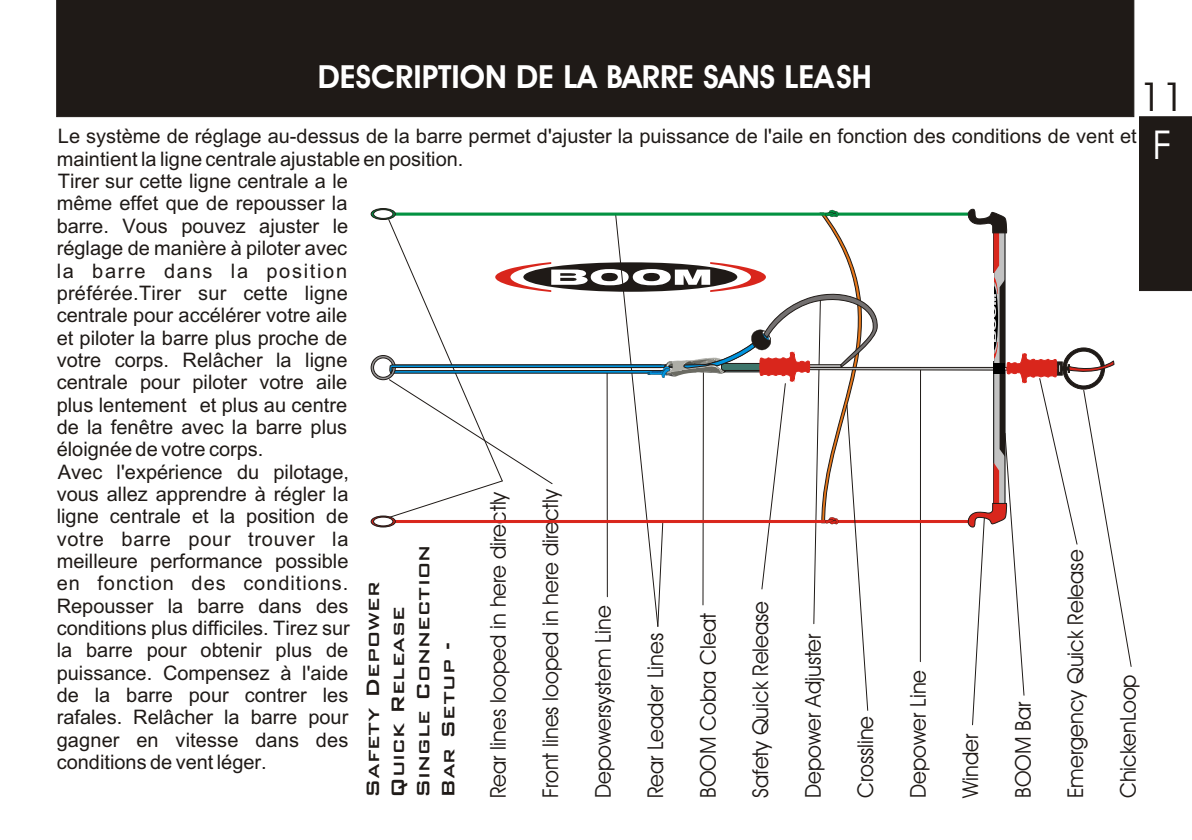
<style>
.page{position:relative;width:1192px;height:840px;background:#fff}
.page>*{position:absolute;margin:0;border:0;box-sizing:border-box;transform-origin:0 0}
.t1{font:40px "Avant Garde Bk BT";color:#1f1a17}
.t2{font:40px "Avant Garde Bk BT";color:#fff}
.t3{font:700 32px "Avant Garde Bk BT";color:#fff}
.t4{font:24px/25.2px "Bank Gothic Md BT";color:#1f1a17}
.t5{font:22px "Avant Garde Bk BT";color:#1f1a17;scale:.96 1}
.t6{font:20px/22.4px "Arial";color:#1f1a17}
</style>
<div class="page">
<div style="left:56px;top:0;width:1078px;height:117px;background:#1f1a17"></div>
<svg style="left:371px;top:208px;width:761px;height:517px"></svg>
<div style="left:1139px;top:117px;width:53px;height:174px;background:#1f1a17"></div>
<h2 class="t3" style="left:318px;top:64px;width:555px">DESCRIPTION DE LA BARRE SANS LEASH</h2>
<h1 class="t1" style="left:1140px;top:80px;width:47px">11</h1>
<h1 class="t2" style="left:1153px;top:128px;width:21px">F</h1>
<p class="t6" style="left:57px;top:127px;width:1082px">Le système de réglage au-dessus de la barre permet d'ajuster la puissance de l'aile en fonction des conditions de vent et maintient la ligne centrale ajustable en position.<br>Tirer sur cette ligne centrale a le<br>même effet que de repousser la<br>barre. Vous pouvez ajuster le<br>réglage de manière à piloter avec<br>la barre dans la position<br>préférée.Tirer sur cette ligne<br>centrale pour accélérer votre aile<br>et piloter la barre plus proche de<br>votre corps. Relâcher la ligne<br>centrale pour piloter votre aile<br>plus lentement et plus au centre<br>de la fenêtre avec la barre plus<br>éloignée de votre corps.<br>Avec l'expérience du pilotage,<br>vous allez apprendre à régler la<br>ligne centrale et la position de<br>votre barre pour trouver la<br>meilleure performance possible<br>en fonction des conditions.<br>Repousser la barre dans des<br>conditions plus difficiles. Tirez sur<br>la barre pour obtenir plus de<br>puissance. Compensez à l'aide<br>de la barre pour contrer les<br>rafales. Relâcher la barre pour<br>gagner en vitesse dans des<br>conditions de vent léger.</p>
<p class="t5" style="left:489px;top:798px;width:321px;rotate:-90deg">Rear lines looped in here directly</p>
<p class="t5" style="left:541px;top:798px;width:324px;rotate:-90deg">Front lines looped in here directly</p>
<p class="t4" style="left:360px;top:798px;width:255px;rotate:-90deg">Safety Depower<br>Quick Release<br>Single Connection<br>Bar Setup -</p>
<p class="t5" style="left:1067px;top:798px;width:260px;rotate:-90deg">Emergency Quick Release</p>
<p class="t5" style="left:699px;top:798px;width:194px;rotate:-90deg">BOOM Cobra Cleat</p>
<p class="t5" style="left:751px;top:798px;width:207px;rotate:-90deg">Safety Quick Release</p>
<p class="t5" style="left:594px;top:798px;width:202px;rotate:-90deg">Depowersystem Line</p>
<p class="t5" style="left:804px;top:798px;width:173px;rotate:-90deg">Depower Adjuster</p>
<p class="t5" style="left:646px;top:798px;width:173px;rotate:-90deg">Rear Leader Lines</p>
<p class="t5" style="left:909px;top:798px;width:135px;rotate:-90deg">Depower Line</p>
<p class="t5" style="left:1119px;top:798px;width:130px;rotate:-90deg">ChickenLoop</p>
<p class="t5" style="left:1014px;top:798px;width:102px;rotate:-90deg">BOOM Bar</p>
<p class="t5" style="left:856px;top:798px;width:87px;rotate:-90deg">Crossline</p>
<p class="t5" style="left:961px;top:798px;width:68px;rotate:-90deg">Winder</p>
</div>
